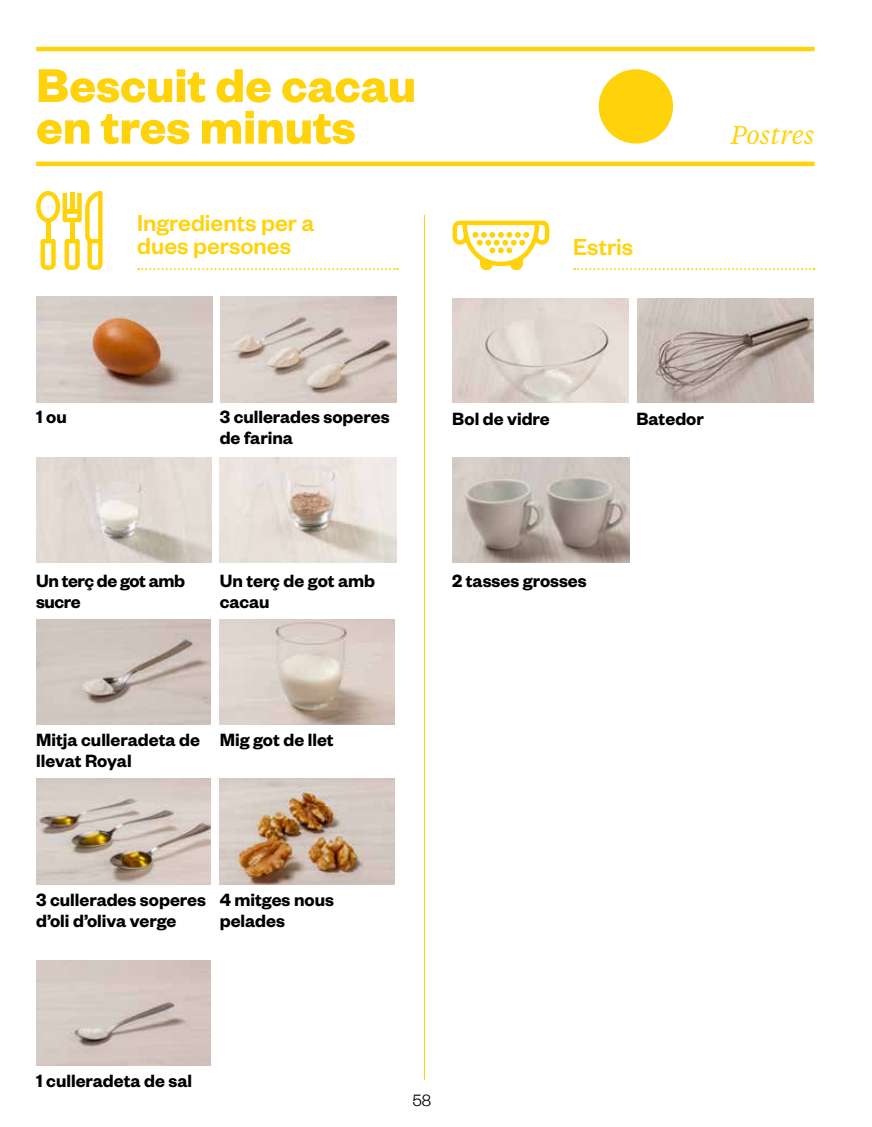
<style>
.page{position:relative;width:872px;height:1127px;background:#fff}
.page>*{position:absolute;margin:0;border:0;box-sizing:border-box;transform-origin:0 0}
.t1{font:700 52.05px/41.5px "Founders Grotesk";color:#ffd30c}
.t2{font:500 25.5px/23.7px "Founders Grotesk";color:#ffd30c}
.t3{font:italic 25.5px "Tiempos Text";color:#ffd30c}
.t4{font:600 19.5px/21.1px "Founders Grotesk";color:#000}
.t5{font:600 19.5px/21.1px "Founders Grotesk";letter-spacing:-.02em;color:#000}
.t6{font:300 18px "Founders Grotesk";color:#000}
</style>
<div class="page">
<img style="left:36px;top:619px;width:175px;height:105px">
<img style="left:36px;top:779px;width:175px;height:105px">
<img style="left:220px;top:619px;width:174px;height:105px">
<img style="left:220px;top:779px;width:174px;height:105px">
<img style="left:36px;top:960px;width:175px;height:105px">
<img style="left:637px;top:298px;width:176px;height:104px">
<img style="left:452px;top:457px;width:177px;height:105px">
<img style="left:452px;top:298px;width:176px;height:104px">
<img style="left:36px;top:457px;width:175px;height:105px">
<img style="left:220px;top:457px;width:176px;height:105px">
<img style="left:36px;top:297px;width:176px;height:105px">
<img style="left:220px;top:297px;width:176px;height:105px">
<hr style="left:424px;top:215px;width:1px;height:865px;background:#ffd30c">
<svg style="left:138px;top:268px;width:259px;height:2px"></svg>
<svg style="left:574px;top:268px;width:240px;height:2px"></svg>
<svg style="left:36px;top:191px;width:67px;height:79px"></svg>
<svg style="left:452px;top:221px;width:97px;height:49px"></svg>
<hr style="left:36px;top:162px;width:778px;height:4px;background:#ffd30c">
<hr style="left:36px;top:47px;width:778px;height:4px;background:#ffd30c">
<div style="left:598px;top:69px;width:75px;height:75px;background:#ffd30c;border-radius:50%"></div>
<h1 class="t1" style="left:36px;top:62px;width:381px">Bescuit de cacau en tres minuts</h1>
<h2 class="t2" style="left:137px;top:210px;width:179px">Ingredients per a dues persones</h2>
<h2 class="t2" style="left:573px;top:234px;width:62px">Estris</h2>
<h2 class="t3" style="left:730px;top:117px;width:86px">Postres</h2>
<p class="t4" style="left:220px;top:405px;width:171px">3 cullerades soperes de farina</p>
<p class="t4" style="left:636px;top:408px;width:69px">Batedor</p>
<p class="t4" style="left:36px;top:405px;width:32px">1 ou</p>
<p class="t4" style="left:452px;top:408px;width:99px">Bol de vidre</p>
<p class="t5" style="left:36px;top:569px;width:150px">Un terç de got amb sucre</p>
<p class="t4" style="left:220px;top:569px;width:157px">Un terç de got amb cacau</p>
<p class="t4" style="left:452px;top:569px;width:136px">2 tasses grosses</p>
<p class="t4" style="left:36px;top:728px;width:165px">Mitja culleradeta de llevat Royal</p>
<p class="t4" style="left:220px;top:728px;width:115px">Mig got de llet</p>
<p class="t4" style="left:36px;top:888px;width:171px">3 cullerades soperes d’oli d’oliva verge</p>
<p class="t4" style="left:220px;top:888px;width:116px">4 mitges nous pelades</p>
<p class="t4" style="left:36px;top:1069px;width:157px">1 culleradeta de sal</p>
<p class="t6" style="left:412px;top:1089px;width:20px">58</p>
</div>
